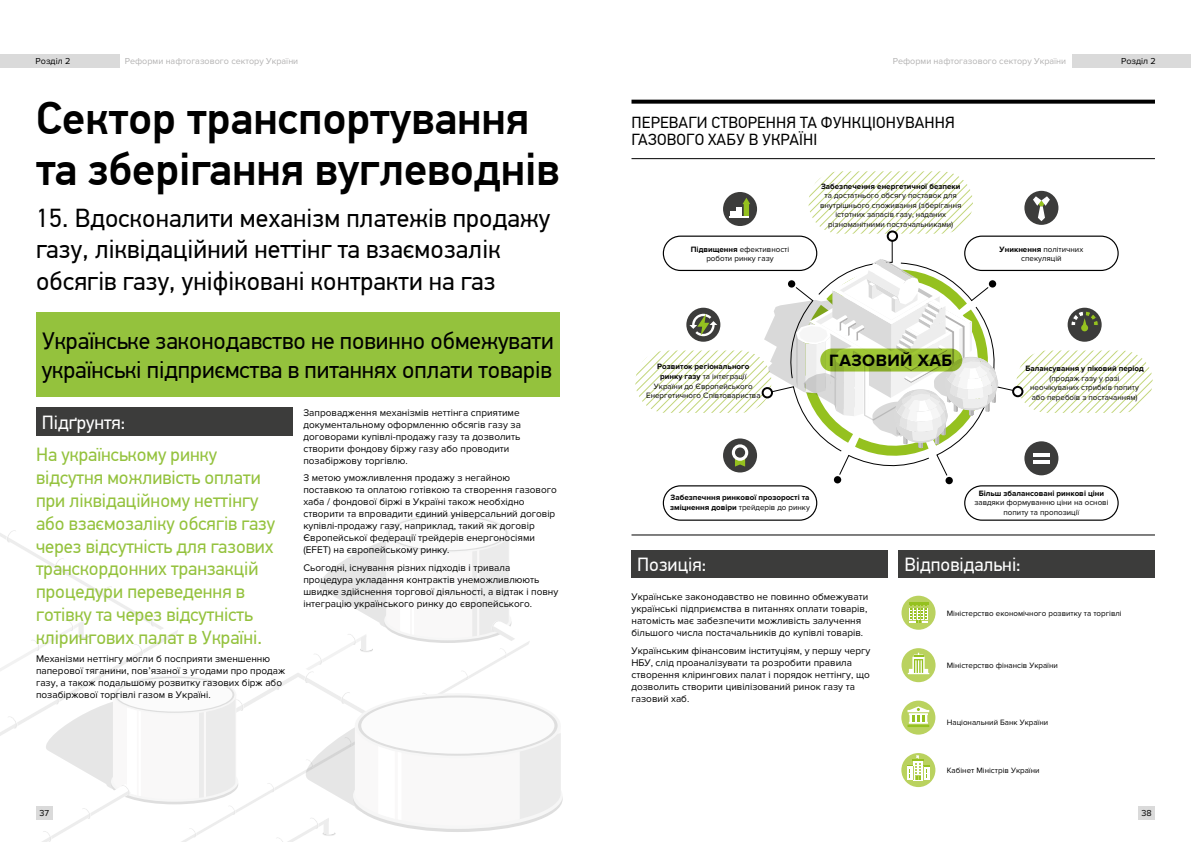
<style>
.page{position:relative;width:1191px;height:842px;background:#fff}
.page>*{position:absolute;margin:0;border:0;box-sizing:border-box;transform-origin:0 0}
.t1{font:500 46px/51px "PF Din Text Pro";color:#000}
.t2{font:26px/31.2px "PF Din Text Pro";letter-spacing:.005em;color:#000}
.t3{font:24px/28.8px "PF Din Text Pro";color:#000}
.t4{font:19px/22.8px "PF Din Text Pro";color:#94c23d}
.t5{font:19px "PF Din Text Pro";color:#fff}
.t6{font:700 17px "Proxima Nova";letter-spacing:.025em;color:#000}
.t7{font:16px/17px "PF Din Text Pro";letter-spacing:.01em;color:#000}
.t8{font:10px/12px "Proxima Nova";color:#000}
.t9{font:9px "Proxima Nova";color:#b3b2b2}
.t10{font:9px "Proxima Nova";color:#000}
.t11{font:8px/9.6px "Proxima Nova";color:#000;text-align:center}
.t12{font:700 8px/9.6px "Proxima Nova";color:#000}
.s1{font-weight:700}
.s2{font-weight:400}
</style>
<div class="page">
<div style="left:1138px;top:806px;width:17px;height:13px;background:#dadada"></div>
<div style="left:1071px;top:54px;width:120px;height:13px;background:#dadada"></div>
<div style="left:386px;top:514px;width:123px;height:39px;background:#f6f6f6;border-radius:50%"></div>
<div style="left:388px;top:515px;width:119px;height:36px;background:#dedede;border-radius:50%"></div>
<div style="left:390px;top:516px;width:116px;height:34px;background:#fbfbfb;border-radius:50%"></div>
<svg style="left:0;top:530px;width:561px;height:312px"></svg>
<div style="left:36px;top:806px;width:16px;height:13px;background:#dadada"></div>
<div style="left:0;top:54px;width:119px;height:13px;background:#dadada"></div>
<div style="left:36px;top:408px;width:256px;height:28px;background:#3c3c3b"></div>
<div style="left:36px;top:312px;width:523px;height:85px;background:#94c23d"></div>
<div style="left:663px;top:485px;width:154px;height:36px;border:1px solid #000;border-radius:17px"></div>
<div style="left:964px;top:485px;width:154px;height:36px;border:1px solid #000;border-radius:17px"></div>
<svg style="left:635px;top:171px;width:517px;height:315px"></svg>
<svg style="left:820px;top:348px;width:142px;height:23px;fill:#99c033"></svg>
<div style="left:631px;top:550px;width:256px;height:27px;background:#3c3c3b"></div>
<div style="left:899px;top:550px;width:256px;height:27px;background:#3c3c3b"></div>
<svg style="left:901px;top:648px;width:34px;height:34px"></svg>
<svg style="left:901px;top:596px;width:34px;height:34px"></svg>
<svg style="left:901px;top:753px;width:34px;height:34px"></svg>
<svg style="left:901px;top:701px;width:34px;height:34px"></svg>
<svg style="left:631px;top:100px;width:524px;height:4px;fill:#000"></svg>
<hr style="left:631px;top:534px;width:524px;height:1px;background:#000">
<hr style="left:631px;top:158px;width:524px;height:1px;background:#000">
<p class="t10" style="left:36px;top:56px;width:36px">Розділ 2</p>
<p class="t9" style="left:125px;top:56px;width:175px">Реформи нафтогазового сектору України</p>
<h1 class="t1" style="left:36px;top:94px;width:525px">Сектор транспортування та зберігання вуглеводнів</h1>
<h2 class="t2" style="left:36px;top:203px;width:516px">15. Вдосконалити механізм платежів продажу газу, ліквідаційний неттінг та взаємозалік обсягів газу, уніфіковані контракти на газ</h2>
<h3 class="t3" style="left:42px;top:327px;width:513px">Українське законодавство не повинно обмежувати українські підприємства в питаннях оплати товарів</h3>
<h3 class="t5" style="left:42px;top:411px;width:85px">Підґрунтя:</h3>
<p class="t4" style="left:36px;top:444px;width:241px">На українському ринку відсутня можливість оплати при ліквідаційному неттінгу або взаємозаліку обсягів газу через відсутність для газових транскордонних транзакцій процедури переведення в готівку та через відсутність клірингових палат в Україні.</p>
<p class="t8" style="left:36px;top:652px;width:251px">Механізми неттінгу могли б посприяти зменшенню паперової тяганини, пов’язаної з угодами про продаж газу, а також подальшому розвитку газових бірж або позабіржової торгівлі газом в Україні.</p>
<p class="t8" style="left:303px;top:406px;width:219px">Запровадження механізмів неттінга сприятиме документальному оформленню обсягів газу за договорами купівлі-продажу газу та дозволить створити фондову біржу газу або проводити позабіржову торгівлю.</p>
<p class="t8" style="left:303px;top:472px;width:255px">З метою уможливлення продажу з негайною поставкою та оплатою готівкою та створення газового хаба / фондової біржі в Україні також необхідно створити та впровадити єдиний універсальний договір купівлі-продажу газу, наприклад, такий як договір Європейської федерації трейдерів енергоносіями (EFET) на європейському ринку.</p>
<p class="t8" style="left:303px;top:562px;width:256px">Сьогодні, існування різних підходів і тривала процедура укладання контрактів унеможливлюють швидке здійснення торгової діяльності, а відтак і повну інтеграцію українського ринку до європейського.</p>
<p class="t10" style="left:39px;top:808px;width:11px">37</p>
<p class="t9" style="left:892px;top:56px;width:175px">Реформи нафтогазового сектору України</p>
<p class="t10" style="left:1121px;top:56px;width:36px">Розділ 2</p>
<h3 class="t7" style="left:631px;top:114px;width:325px">ПЕРЕВАГИ СТВОРЕННЯ ТА ФУНКЦІОНУВАННЯ<br>ГАЗОВОГО ХАБУ В УКРАЇНІ</h3>
<p class="t11" style="left:691px;top:244px;width:100px"><span class="s1">Підвищення</span> ефективності роботи ринку газу</p>
<p class="t12" style="left:821px;top:181px;width:141px">Забезпечення енергетичної безпеки</p>
<p class="t11" style="left:820px;top:191px;width:143px">та достатнього обсягу поставок для внутрішнього споживання (зберігання істотних запасів газу, наданих різноманітними постачальниками)</p>
<p class="t11" style="left:999px;top:244px;width:85px"><span class="s1">Уникнення</span> політичних спекуляцій</p>
<p class="t11" style="left:646px;top:362px;width:116px"><span class="s1">Розвиток регіонального ринку газу</span> та інтеграції<br>України до Європейського<br>Енергетичного Співтовариства</p>
<h3 class="t6" style="left:829px;top:350px;width:124px">ГАЗОВИЙ ХАБ</h3>
<p class="t12" style="left:1025px;top:364px;width:120px">Балансування у піковий період</p>
<p class="t11" style="left:1030px;top:373px;width:110px">(продаж газу у разі неочікуваних стрибків попиту або перебоїв з постачанням)</p>
<p class="t12" style="left:670px;top:493px;width:141px">Забезпечння ринкової прозорості та зміцнення довіри <span class="s2">трейдерів до ринку</span></p>
<p class="t12" style="left:978px;top:489px;width:127px">Більш збалансовані ринкові ціни</p>
<p class="t11" style="left:974px;top:498px;width:136px">завдяки формуванню ціни на основі попиту та пропозиції</p>
<h3 class="t5" style="left:637px;top:553px;width:71px">Позиція:</h3>
<p class="t8" style="left:631px;top:591px;width:238px">Українське законодавство не повинно обмежувати українські підприємства в питаннях оплати товарів, натомість має забезпечити можливість залучення більшого числа постачальників до купівлі товарів.</p>
<p class="t8" style="left:631px;top:645px;width:240px">Українським фінансовим інституціям, у першу чергу НБУ, слід проаналізувати та розробити правила створення клірингових палат і порядок неттінгу, що дозволить створити цивілізований ринок газу та газовий хаб.</p>
<h3 class="t5" style="left:904px;top:553px;width:118px">Відповідальні:</h3>
<p class="t11" style="left:946px;top:608px;width:176px">Міністерство економічного розвитку та торгівлі</p>
<p class="t11" style="left:946px;top:661px;width:113px">Міністерство фінансів України</p>
<p class="t11" style="left:946px;top:717px;width:103px">Національний Банк України</p>
<p class="t11" style="left:946px;top:766px;width:94px">Кабінет Міністрів України</p>
<p class="t10" style="left:1141px;top:808px;width:12px">38</p>
</div>
